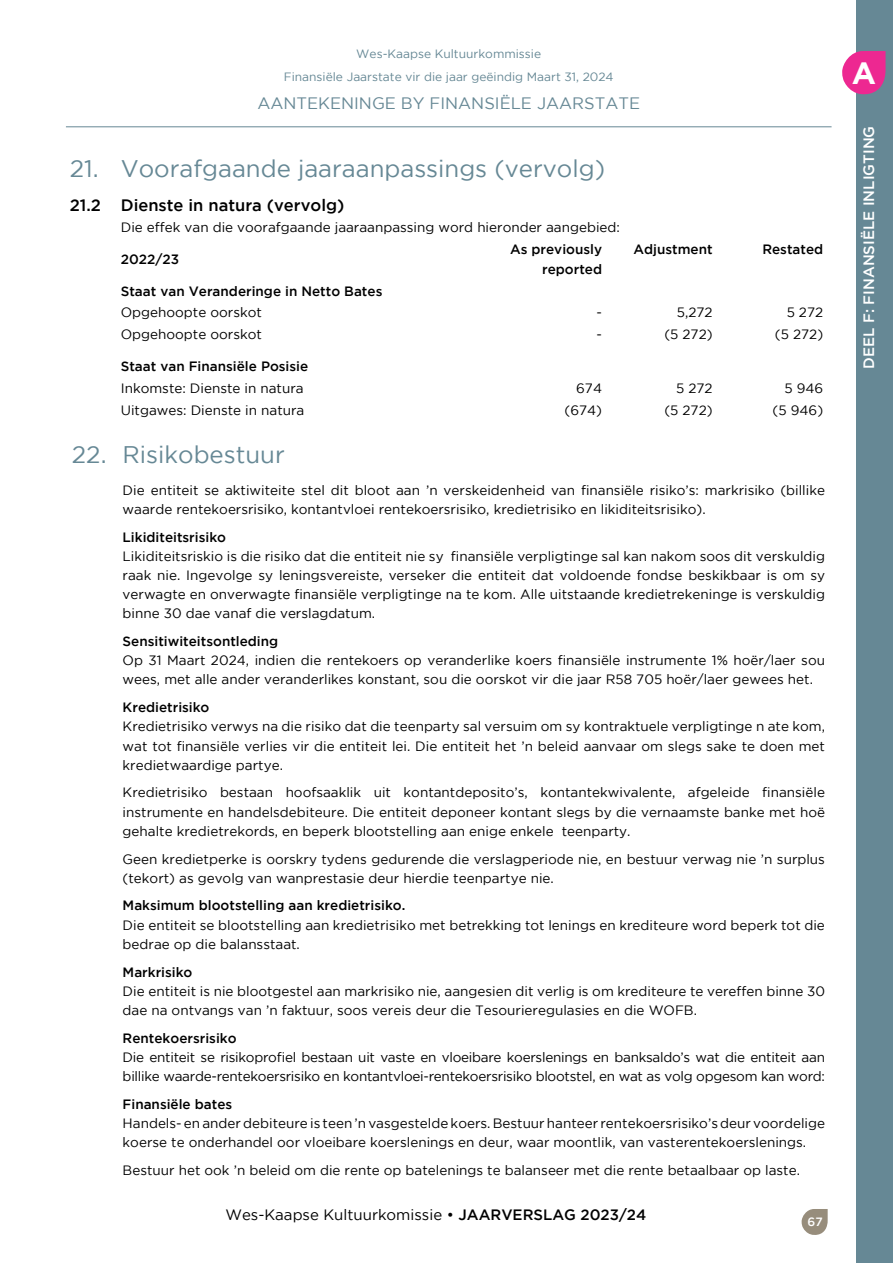
<style>
.page{position:relative;width:893px;height:1263px;background:#fff}
.page>*{position:absolute;margin:0;border:0;box-sizing:border-box;transform-origin:0 0}
.t1{font:700 30.75px "Gotham";color:#fff}
.t2{font:24px "Gotham";color:#668895}
.t3{font:16.5px "Gotham";color:#668895}
.t4{font:500 16.5px "Gotham";color:#000}
.t5{font:15px "Gotham";color:#000}
.t6{font:500 15px "Gotham";color:#fff}
.t7{font:13.5px/19.2px "Gotham";color:#000}
.t8{font:500 13.5px/19.5px "Gotham";color:#000;text-align:right}
.t9{font:13.5px/19.2px "Gotham";letter-spacing:-.02em;color:#000}
.t10{font:12px/23.7px "Gotham";color:#668895;text-align:center}
.t11{font:500 12px "Gotham";color:#fff}
.s1{font-weight:500}
</style>
<div class="page">
<svg style="left:802px;top:1209px;width:26px;height:26px"></svg>
<div style="left:856px;top:0;width:37px;height:1263px;background:#668895"></div>
<svg style="left:842px;top:51px;width:44px;height:44px"></svg>
<hr style="left:66px;top:126px;width:765px;height:1px;background:#668895">
<p class="t10" style="left:284px;top:41px;width:331px">Wes-Kaapse Kultuurkommissie<br>Finansiële Jaarstate vir die jaar geëindig Maart 31, 2024</p>
<p class="t3" style="left:257px;top:94px;width:384px">AANTEKENINGE BY FINANSIËLE JAARSTATE</p>
<h2 class="t2" style="left:70px;top:155px;width:537px">21. Voorafgaande jaaraanpassings (vervolg)</h2>
<p class="t4" style="left:70px;top:195px;width:276px">21.2 Dienste in natura (vervolg)</p>
<p class="t7" style="left:121px;top:218px;width:501px">Die effek van die voorafgaande jaaraanpassing word hieronder aangebied:</p>
<p class="t8" style="left:121px;top:249px;width:60px">2022/23</p>
<p class="t8" style="left:510px;top:239px;width:94px">As previously reported</p>
<p class="t8" style="left:633px;top:239px;width:81px">Adjustment</p>
<p class="t8" style="left:762px;top:239px;width:62px">Restated</p>
<p class="t8" style="left:121px;top:281px;width:263px">Staat van Veranderinge in Netto Bates</p>
<p class="t7" style="left:121px;top:303px;width:143px">Opgehoopte oorskot</p>
<p class="t7" style="left:597px;top:303px;width:7px">-</p>
<p class="t7" style="left:677px;top:303px;width:37px">5,272</p>
<p class="t7" style="left:787px;top:303px;width:38px">5 272</p>
<p class="t7" style="left:121px;top:325px;width:143px">Opgehoopte oorskot</p>
<p class="t7" style="left:597px;top:325px;width:7px">-</p>
<p class="t7" style="left:664px;top:325px;width:50px">(5 272)</p>
<p class="t7" style="left:775px;top:325px;width:50px">(5 272)</p>
<p class="t8" style="left:121px;top:356px;width:189px">Staat van Finansiële Posisie</p>
<p class="t7" style="left:121px;top:378px;width:184px">Inkomste: Dienste in natura</p>
<p class="t7" style="left:576px;top:378px;width:27px">674</p>
<p class="t7" style="left:676px;top:378px;width:38px">5 272</p>
<p class="t7" style="left:784px;top:378px;width:40px">5 946</p>
<p class="t7" style="left:121px;top:400px;width:185px">Uitgawes: Dienste in natura</p>
<p class="t7" style="left:564px;top:400px;width:39px">(674)</p>
<p class="t7" style="left:664px;top:400px;width:50px">(5 272)</p>
<p class="t7" style="left:773px;top:400px;width:52px">(5 946)</p>
<h2 class="t2" style="left:72px;top:441px;width:214px">22. Risikobestuur</h2>
<p class="t7" style="left:123px;top:480px;width:704px">Die entiteit se aktiwiteite stel dit bloot aan ’n verskeidenheid van finansiële risiko’s: markrisiko (billike waarde rentekoersrisiko, kontantvloei rentekoersrisiko, kredietrisiko en likiditeitsrisiko).</p>
<p class="t8" style="left:123px;top:527px;width:105px">Likiditeitsrisiko</p>
<p class="t7" style="left:123px;top:546px;width:704px;text-align:justify">Likiditeitsriskio is die risiko dat die entiteit nie sy finansiële verpligtinge sal kan nakom soos dit verskuldig raak nie. Ingevolge sy leningsvereiste, verseker die entiteit dat voldoende fondse beskikbaar is om sy verwagte en onverwagte finansiële verpligtinge na te kom. Alle uitstaande kredietrekeninge is verskuldig binne 30 dae vanaf die verslagdatum.</p>
<p class="t8" style="left:123px;top:631px;width:157px">Sensitiwiteitsontleding</p>
<p class="t7" style="left:123px;top:651px;width:704px">Op 31 Maart 2024, indien die rentekoers op veranderlike koers finansiële instrumente 1% hoër/laer sou wees, met alle ander veranderlikes konstant, sou die oorskot vir die jaar R58 705 hoër/laer gewees het.</p>
<p class="t8" style="left:123px;top:697px;width:88px">Kredietrisiko</p>
<p class="t7" style="left:123px;top:717px;width:704px;text-align:justify">Kredietrisiko verwys na die risiko dat die teenparty sal versuim om sy kontraktuele verpligtinge n ate kom, wat tot finansiële verlies vir die entiteit lei. Die entiteit het ’n beleid aanvaar om slegs sake te doen met kredietwaardige partye.</p>
<p class="t7" style="left:123px;top:783px;width:704px;text-align:justify">Kredietrisiko bestaan hoofsaaklik uit kontantdeposito’s, kontantekwivalente, afgeleide finansiële instrumente en handelsdebiteure. Die entiteit deponeer kontant slegs by die vernaamste banke met hoë gehalte kredietrekords, en beperk blootstelling aan enige enkele teenparty.</p>
<p class="t7" style="left:123px;top:849px;width:704px">Geen kredietperke is oorskry tydens gedurende die verslagperiode nie, en bestuur verwag nie ’n surplus (tekort) as gevolg van wanprestasie deur hierdie teenpartye nie.</p>
<p class="t8" style="left:123px;top:896px;width:284px">Maksimum blootstelling aan kredietrisiko.</p>
<p class="t7" style="left:123px;top:915px;width:704px">Die entiteit se blootstelling aan kredietrisiko met betrekking tot lenings en krediteure word beperk tot die bedrae op die balansstaat.</p>
<p class="t8" style="left:123px;top:962px;width:71px">Markrisiko</p>
<p class="t7" style="left:123px;top:981px;width:704px">Die entiteit is nie blootgestel aan markrisiko nie, aangesien dit verlig is om krediteure te vereffen binne 30 dae na ontvangs van ’n faktuur, soos vereis deur die Tesourieregulasies en die WOFB.</p>
<p class="t8" style="left:123px;top:1028px;width:115px">Rentekoersrisiko</p>
<p class="t9" style="left:123px;top:1047px;width:704px">Die entiteit se risikoprofiel bestaan uit vaste en vloeibare koerslenings en banksaldo’s wat die entiteit aan billike waarde-rentekoersrisiko en kontantvloei-rentekoersrisiko blootstel, en wat as volg opgesom kan word:</p>
<p class="t8" style="left:123px;top:1094px;width:111px">Finansiële bates</p>
<p class="t7" style="left:123px;top:1113px;width:704px">Handels- en ander debiteure is teen ’n vasgestelde koers. Bestuur hanteer rentekoersrisiko’s deur voordelige koerse te onderhandel oor vloeibare koerslenings en deur, waar moontlik, van vasterentekoerslenings.</p>
<p class="t7" style="left:123px;top:1160px;width:679px">Bestuur het ook ’n beleid om die rente op batelenings te balanseer met die rente betaalbaar op laste.</p>
<p class="t5" style="left:225px;top:1206px;width:422px">Wes-Kaapse Kultuurkomissie • <span class="s1">JAARVERSLAG 2023/24</span></p>
<p class="t11" style="left:808px;top:1215px;width:17px">67</p>
<h1 class="t1" style="left:852px;top:53px;width:26px">A</h1>
<p class="t6" style="left:860px;top:369px;width:245px;rotate:-90deg">DEEL F: FINANSIËLE INLIGTING</p>
</div>
